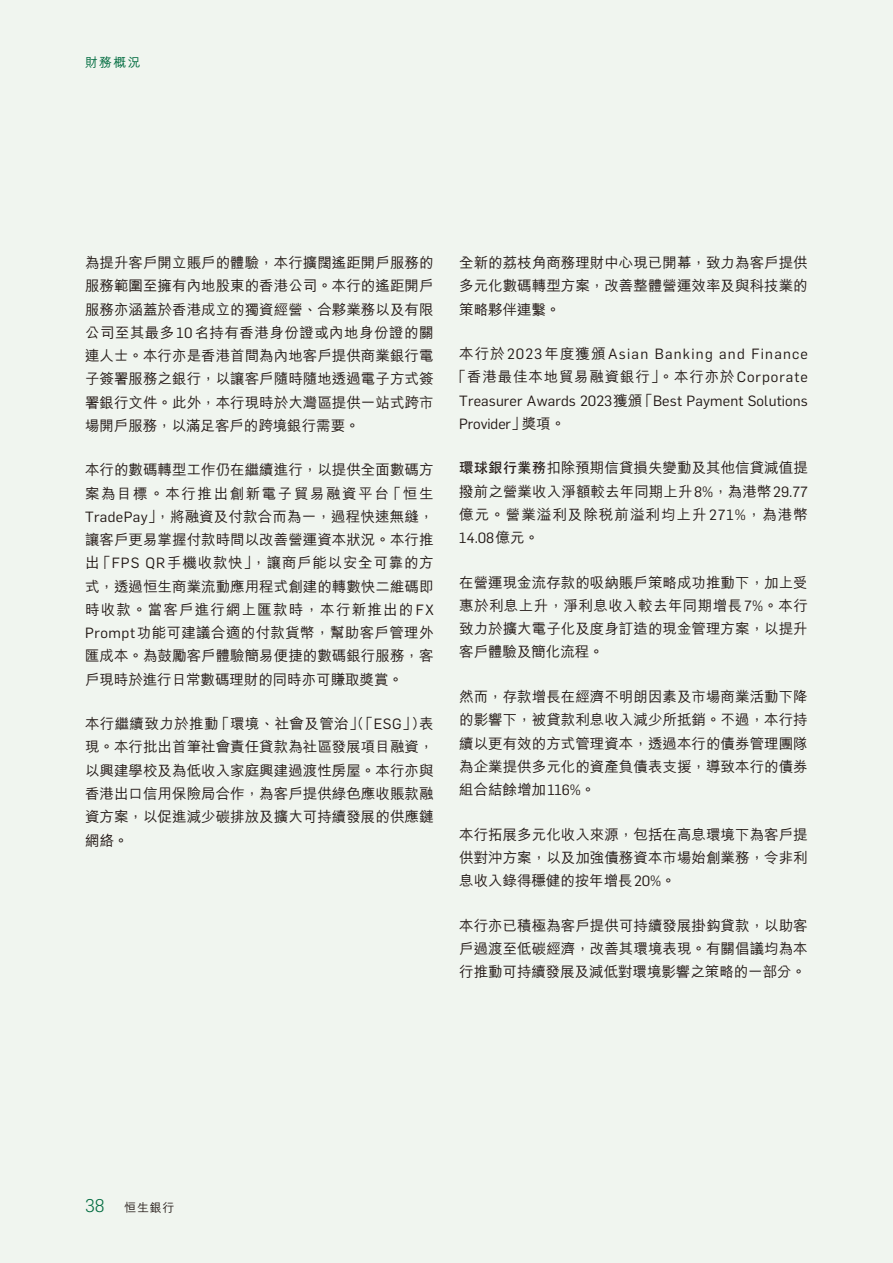
<style>
.page{position:relative;width:893px;height:1263px;background:#f0f5ef}
.page>*{position:absolute;margin:0;border:0;box-sizing:border-box;transform-origin:0 0}
.t1{font:500 14.55px/23.2px "M Hei HK";color:#231916;text-align:justify}
.t2{font:14.55px/23.2px "Flama";letter-spacing:.01em;color:#231916}
.t3{font:14.55px "Flama";letter-spacing:.085em;color:#231916}
.t4{font:500 14.55px "M Hei HK";letter-spacing:.05em;color:#231916}
.t5{font:500 12.75px "M Hei HK";color:#006b3f}
.t6{font:500 12px "M Hei HK";color:#231916}
.s1{font-family:"Flama";font-weight:400}
.s2{font-family:"M Hei HK";font-weight:500}
.s3{font-family:"C Hei 2 HK";font-weight:700}
.s4{font-family:"Flama";font-weight:300;font-size:18px;color:#006b3f}
</style>
<div class="page">
<p class="t5" style="left:85px;top:53px;width:57px">財務概況</p>
<p class="t1" style="left:85px;top:250px;width:350px">為提升客戶開立賬戶的體驗，本行擴闊遙距開戶服務的服務範圍至擁有內地股東的香港公司。本行的遙距開戶服務亦涵蓋於香港成立的獨資經營、合夥業務以及有限公司至其最多<span class="s1">10</span>名持有香港身份證或內地身份證的關連人士。本行亦是香港首間為內地客戶提供商業銀行電子簽署服務之銀行，以讓客戶隨時隨地透過電子方式簽署銀行文件。此外，本行現時於大灣區提供一站式跨市場開戶服務，以滿足客戶的跨境銀行需要。</p>
<p class="t1" style="left:85px;top:457px;width:350px">本行的數碼轉型工作仍在繼續進行，以提供全面數碼方案為目標。本行推出創新電子貿易融資平台「恒生<span class="s1">TradePay</span>」，將融資及付款合而為一，過程快速無縫，讓客戶更易掌握付款時間以改善營運資本狀況。本行推出「<span class="s1">FPS QR</span>手機收款快」，讓商戶能以安全可靠的方式，透過恒生商業流動應用程式創建的轉數快二維碼即時收款。當客戶進行網上匯款時，本行新推出的<span class="s1">FX Prompt</span>功能可建議合適的付款貨幣，幫助客戶管理外匯成本。為鼓勵客戶體驗簡易便捷的數碼銀行服務，客戶現時於進行日常數碼理財的同時亦可賺取獎賞。</p>
<p class="t1" style="left:85px;top:711px;width:350px">本行繼續致力於推動「環境、社會及管治」（「<span class="s1">ESG</span>」）表現。本行批出首筆社會責任貸款為社區發展項目融資，以興建學校及為低收入家庭興建過渡性房屋。本行亦與香港出口信用保險局合作，為客戶提供綠色應收賬款融資方案，以促進減少碳排放及擴大可持續發展的供應鏈網絡。</p>
<p class="t1" style="left:459px;top:250px;width:350px">全新的荔枝角商務理財中心現已開幕，致力為客戶提供多元化數碼轉型方案，改善整體營運效率及與科技業的策略夥伴連繫。</p>
<p class="t3" style="left:459px;top:344px;width:350px"><span class="s2">本行於</span>2023<span class="s2">年度獲頒</span>Asian Banking and Finance</p>
<p class="t4" style="left:452px;top:366px;width:357px">「香港最佳本地貿易融資銀行」。本行亦於<span class="s1">Corporate</span></p>
<p class="t2" style="left:459px;top:388px;width:350px">Treasurer Awards 2023<span class="s2">獲頒「</span>Best Payment Solutions<br>Provider<span class="s2">」獎項。</span></p>
<p class="t1" style="left:459px;top:455px;width:350px"><span class="s3">環球銀行業務</span>扣除預期信貸損失變動及其他信貸減值提撥前之營業收入淨額較去年同期上升<span class="s1">8%</span>，為港幣<span class="s1">29.77</span>億元。營業溢利及除稅前溢利均上升<span class="s1">271%</span>，為港幣</p>
<p class="t2" style="left:459px;top:525px;width:81px">14.08<span class="s2">億元。</span></p>
<p class="t1" style="left:459px;top:569px;width:350px">在營運現金流存款的吸納賬戶策略成功推動下，加上受惠於利息上升，淨利息收入較去年同期增長<span class="s1">7%</span>。本行致力於擴大電子化及度身訂造的現金管理方案，以提升客戶體驗及簡化流程。</p>
<p class="t1" style="left:459px;top:684px;width:350px">然而，存款增長在經濟不明朗因素及市場商業活動下降的影響下，被貸款利息收入減少所抵銷。不過，本行持續以更有效的方式管理資本，透過本行的債券管理團隊為企業提供多元化的資產負債表支援，導致本行的債券組合結餘增加<span class="s1">116%</span>。</p>
<p class="t1" style="left:459px;top:821px;width:350px">本行拓展多元化收入來源，包括在高息環境下為客戶提供對沖方案，以及加強債務資本市場始創業務，令非利息收入錄得穩健的按年增長<span class="s1">20%</span>。</p>
<p class="t1" style="left:459px;top:912px;width:350px">本行亦已積極為客戶提供可持續發展掛鈎貸款，以助客戶過渡至低碳經濟，改善其環境表現。有關倡議均為本行推動可持續發展及減低對環境影響之策略的一部分。</p>
<p class="t6" style="left:85px;top:1199px;width:91px"><span class="s4">38</span> 恒生銀行</p>
</div>
